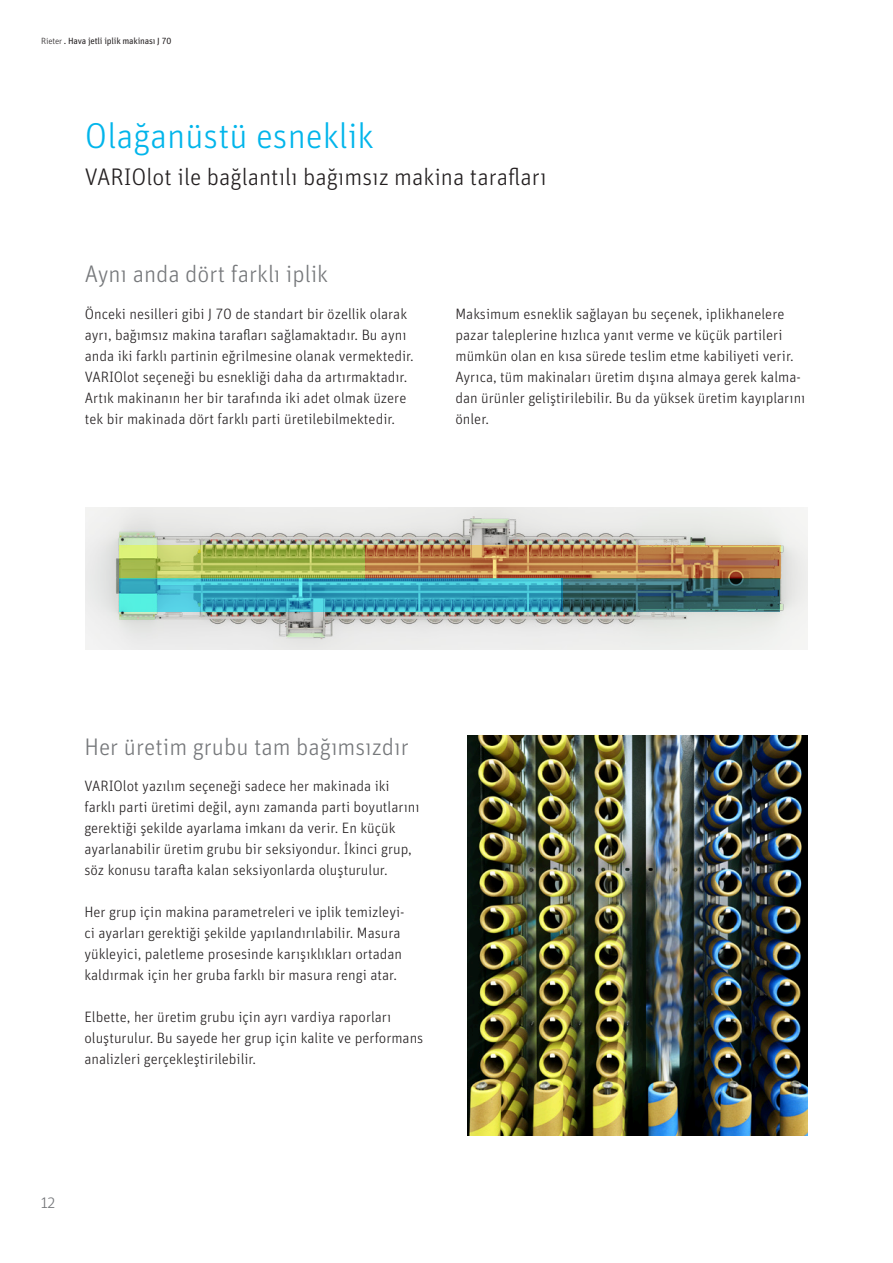
<style>
.page{position:relative;width:893px;height:1263px;background:#fff}
.page>*{position:absolute;margin:0;border:0;box-sizing:border-box;transform-origin:0 0}
.t1{font:300 36px "Unit Pro";color:#02b5eb}
.t2{font:300 24px "Unit Pro";color:#76787b}
.t3{font:300 24px "Unit Pro";color:#231f20}
.t4{font:300 16.5px "Unit Pro";color:#76787b}
.t5{font:300 15px/21px "Unit Pro";color:#231f20}
.t6{font:9px "Unit Pro";letter-spacing:-.02em;color:#231f20}
.s1{font-weight:300}
</style>
<div class="page">
<img style="left:85px;top:508px;width:723px;height:141px">
<svg style="left:119px;top:545px;width:246px;height:33px;background:#aebe55"></svg>
<svg style="left:365px;top:545px;width:415px;height:33px;background:#bc7d48"></svg>
<svg style="left:119px;top:578px;width:442px;height:34px;background:#38abc2"></svg>
<svg style="left:561px;top:578px;width:219px;height:34px;background:#346166"></svg>
<img style="left:468px;top:735px;width:340px;height:400px">
<p class="t6" style="left:41px;top:34px;width:132px"><span class="s1">Rieter</span> . Hava jetli iplik makinası J 70</p>
<h1 class="t1" style="left:85px;top:111px;width:290px">Olağanüstü esneklik</h1>
<h2 class="t3" style="left:85px;top:160px;width:463px">VARIOlot ile bağlantılı bağımsız makina tarafları</h2>
<h2 class="t2" style="left:85px;top:257px;width:245px">Aynı anda dört farklı iplik</h2>
<p class="t5" style="left:85px;top:303px;width:331px">Önceki nesilleri gibi J 70 de standart bir özellik olarak ayrı, bağımsız makina tarafları sağlamaktadır. Bu aynı anda iki farklı partinin eğrilmesine olanak vermektedir.<br>VARIOlot seçeneği bu esnekliği daha da artırmaktadır.<br>Artık makinanın her bir tarafında iki adet olmak üzere tek bir makinada dört farklı parti üretilebilmektedir.</p>
<p class="t5" style="left:455px;top:303px;width:351px">Maksimum esneklik sağlayan bu seçenek, iplikhanelere pazar taleplerine hızlıca yanıt verme ve küçük partileri mümkün olan en kısa sürede teslim etme kabiliyeti verir.<br>Ayrıca, tüm makinaları üretim dışına almaya gerek kalma&shy;dan ürünler geliştirilebilir. Bu da yüksek üretim kayıplarını önler.</p>
<h2 class="t2" style="left:84px;top:730px;width:326px">Her üretim grubu tam bağımsızdır</h2>
<p class="t5" style="left:84px;top:775px;width:337px">VARIOlot yazılım seçeneği sadece her makinada iki farklı parti üretimi değil, aynı zamanda parti boyutlarını gerektiği şekilde ayarlama imkanı da verir. En küçük ayarlanabilir üretim grubu bir seksiyondur. İkinci grup, söz konusu tarafta kalan seksiyonlarda oluşturulur.</p>
<p class="t5" style="left:84px;top:901px;width:322px">Her grup için makina parametreleri ve iplik temizleyi&shy;ci ayarları gerektiği şekilde yapılandırılabilir. Masura yükleyici, paletleme prosesinde karışıklıkları ortadan kaldırmak için her gruba farklı bir masura rengi atar.</p>
<p class="t5" style="left:84px;top:1006px;width:340px">Elbette, her üretim grubu için ayrı vardiya raporları oluşturulur. Bu sayede her grup için kalite ve performans analizleri gerçekleştirilebilir.</p>
<p class="t4" style="left:40px;top:1191px;width:17px">12</p>
</div>
